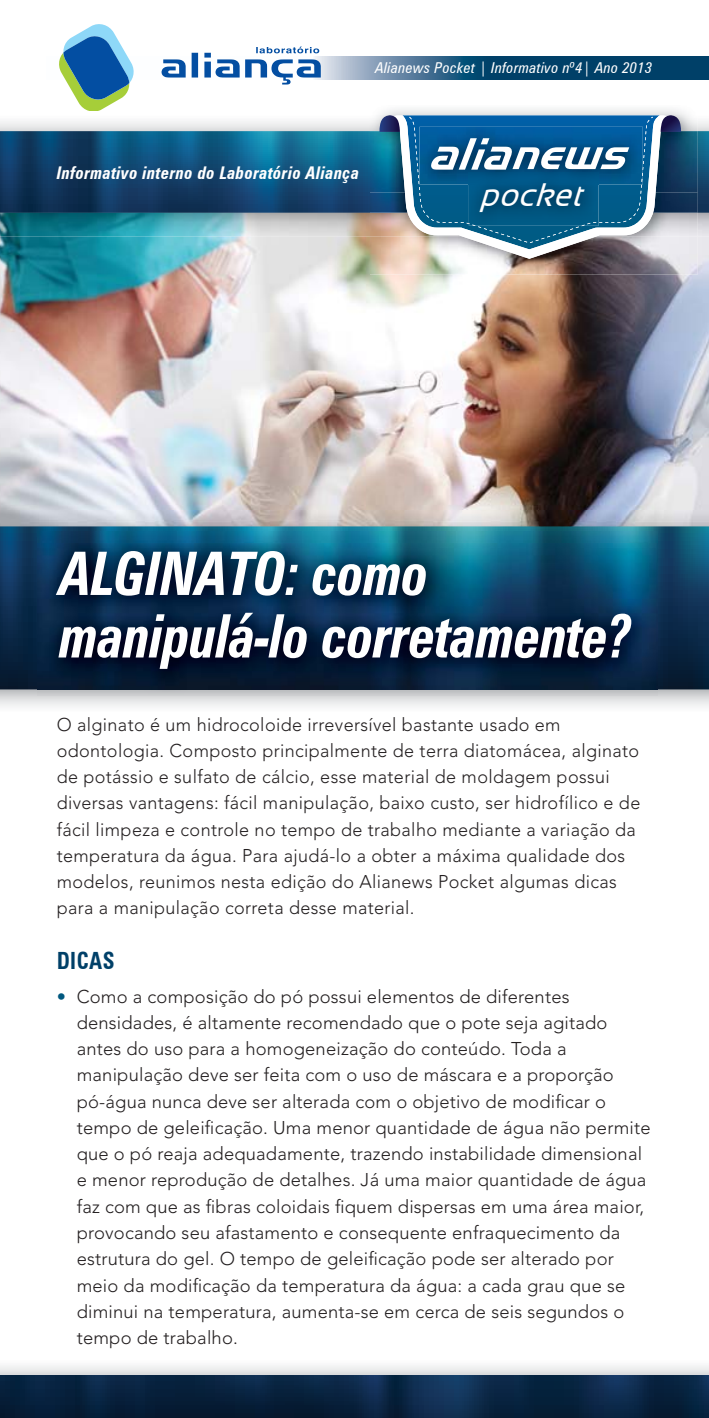
<style>
.page{position:relative;width:709px;height:1418px;background:#fff}
.page>*{position:absolute;margin:0;border:0;box-sizing:border-box;transform-origin:0 0}
.t1{font:italic 700 condensed 60px/62.5px "Zurich BT";letter-spacing:-.01em;color:#fff;scale:.9 1}
.t2{font:italic 32.25px "Sansation";color:#fff}
.t3{font:700 condensed 23.75px "Zurich BT";letter-spacing:.02em;color:#004068;scale:.9 1}
.t4{font:300 18.25px/26.2px "Avenir LT Std";letter-spacing:.01em;color:#231f20}
.t5{font:italic 700 condensed 17.5px "Zurich BT";letter-spacing:.025em;color:#fff;scale:.95 1}
.t6{font:italic condensed 15px "Zurich BT";letter-spacing:.025em;color:#fff}
.s1{color:#00587f}
</style>
<div class="page">
<img style="left:0;top:213px;width:709px;height:313px">
<svg style="left:321px;top:57px;width:388px;height:22px;background:#2b5f82"></svg>
<svg style="left:59px;top:24px;width:75px;height:86px"></svg>
<svg style="left:161px;top:47px;width:160px;height:37px"></svg>
<svg style="left:0;top:131px;width:709px;height:82px;background:#114c74"></svg>
<img style="left:0;top:689px;width:709px;height:18px">
<svg style="left:0;top:526px;width:709px;height:163px;background:#124260"></svg>
<svg style="left:0;top:1375px;width:709px;height:42px;background:#092441"></svg>
<img style="left:370px;top:109px;width:327px;height:165px">
<svg style="left:389px;top:249px;width:282px;height:10px"></svg>
<svg style="left:379px;top:115px;width:302px;height:134px"></svg>
<img style="left:469px;top:173px;width:129px;height:53px">
<img style="left:469px;top:222px;width:127px;height:4px">
<img style="left:38px;top:532px;width:619px;height:163px">
<p class="t6" style="left:375px;top:58px;width:278px">Alianews Pocket | Informativo nº4| Ano 2013</p>
<p class="t5" style="left:57px;top:162px;width:320px">Informativo interno do Laboratório Aliança</p>
<h2 class="t2" style="left:479px;top:182px;width:113px">pocket</h2>
<h1 class="t1" style="left:60px;top:542px;width:636px">ALGINATO: como manipulá-lo corretamente?</h1>
<p class="t4" style="left:57px;top:712px;width:585px">O alginato é um hidrocoloide irreversível bastante usado em odontologia. Composto principalmente de terra diatomácea, alginato de potássio e sulfato de cálcio, esse material de moldagem possui diversas vantagens: fácil manipulação, baixo custo, ser hidrofílico e de fácil limpeza e controle no tempo de trabalho mediante a variação da temperatura da água. Para ajudá-lo a obter a máxima qualidade dos modelos, reunimos nesta edição do Alianews Pocket algumas dicas para a manipulação correta desse material.</p>
<h3 class="t3" style="left:57px;top:946px;width:66px">DICAS</h3>
<p class="t4" style="left:77px;top:984px;width:575px;text-indent:-20px"><span class="s1">•</span> Como a composição do pó possui elementos de diferentes densidades, é altamente recomendado que o pote seja agitado antes do uso para a homogeneização do conteúdo. Toda a manipulação deve ser feita com o uso de máscara e a proporção pó-água nunca deve ser alterada com o objetivo de modificar o tempo de geleificação. Uma menor quantidade de água não permite que o pó reaja adequadamente, trazendo instabilidade dimensional e menor reprodução de detalhes. Já uma maior quantidade de água faz com que as fibras coloidais fiquem dispersas em uma área maior, provocando seu afastamento e consequente enfraquecimento da estrutura do gel. O tempo de geleificação pode ser alterado por meio da modificação da temperatura da água: a cada grau que se diminui na temperatura, aumenta-se em cerca de seis segundos o tempo de trabalho.</p>
</div>
